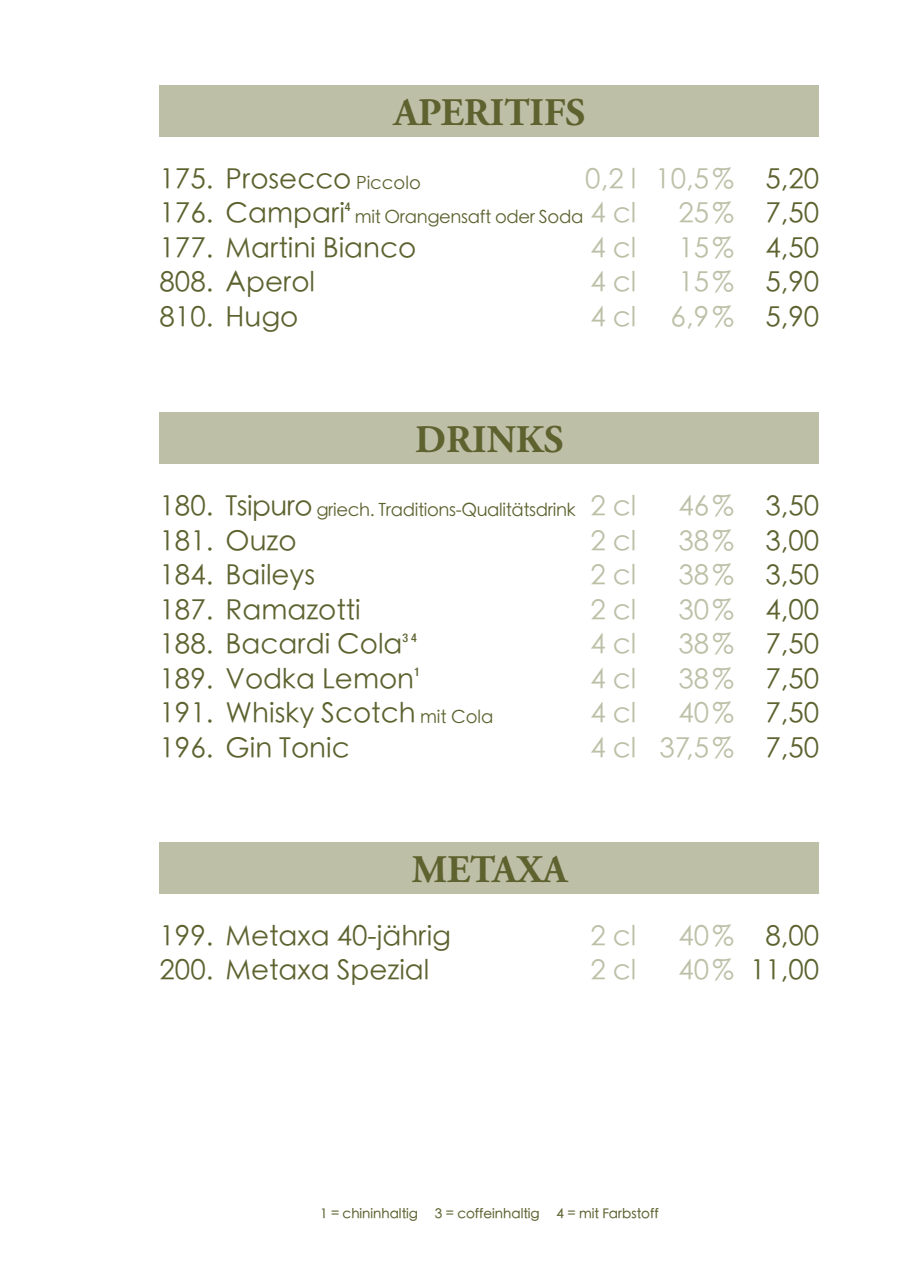
<style>
.page{position:relative;width:915px;height:1263px;background:#fff}
.page>*{position:absolute;margin:0;border:0;box-sizing:border-box;transform-origin:0 0}
.t1{font:700 39px "Adobe Garamond Pro";color:#5d622f}
.t2{font:300 27.75px "ST Heiti SC";color:#5d622f}
.t3{font:300 27.75px "ST Heiti SC";color:#bdc0a7}
.t4{font:300 18px "ST Heiti SC";letter-spacing:-.02em;color:#5d622f}
.t5{font:500 13.5px "ST Heiti SC";color:#5d622f}
.t6{font:500 condensed 12px "Helvetica Neue";color:#5d622f}
.s1{font-size:18px}
.s2{color:#5d622f}
.s3{font-size:27.75px;color:#bdc0a7}
.s4{color:#bdc0a7}
.s5{font-size:27.75px}
</style>
<div class="page">
<div style="left:159px;top:85px;width:660px;height:51px;background:#bdc0a7"></div>
<div style="left:159px;top:412px;width:660px;height:51px;background:#bdc0a7"></div>
<div style="left:159px;top:842px;width:660px;height:51px;background:#bdc0a7"></div>
<h1 class="t1" style="left:393px;top:90px;width:193px">APERITIFS</h1>
<p class="t2" style="left:159px;top:156px;width:262px">175. Prosecco <span class="s1">Piccolo</span></p>
<p class="t3" style="left:585px;top:156px;width:235px">0,2 l 10,5% <span class="s2">5,20</span></p>
<p class="t2" style="left:159px;top:190px;width:187px">176. Campari</p>
<p class="t6" style="left:345px;top:199px;width:7px">4</p>
<p class="t4" style="left:355px;top:202px;width:283px">mit Orangensaft oder Soda <span class="s3">4 cl</span></p>
<p class="t2" style="left:678px;top:190px;width:142px"><span class="s4">25%</span> 7,50</p>
<p class="t2" style="left:159px;top:225px;width:258px">177. Martini Bianco</p>
<p class="t3" style="left:590px;top:225px;width:47px">4 cl</p>
<p class="t2" style="left:678px;top:225px;width:142px"><span class="s4">15%</span> 4,50</p>
<p class="t2" style="left:159px;top:259px;width:157px">808. Aperol</p>
<p class="t3" style="left:590px;top:259px;width:47px">4 cl</p>
<p class="t2" style="left:678px;top:259px;width:142px"><span class="s4">15%</span> 5,90</p>
<p class="t2" style="left:159px;top:294px;width:140px">810. Hugo</p>
<p class="t3" style="left:590px;top:294px;width:230px">4 cl 6,9% <span class="s2">5,90</span></p>
<h1 class="t1" style="left:415px;top:417px;width:150px">DRINKS</h1>
<p class="t4" style="left:159px;top:495px;width:478px"><span class="s5">180. Tsipuro</span> griech. Traditions-Qualitätsdrink <span class="s3">2 cl</span></p>
<p class="t2" style="left:678px;top:483px;width:142px"><span class="s4">46%</span> 3,50</p>
<p class="t2" style="left:159px;top:518px;width:138px">181. Ouzo</p>
<p class="t3" style="left:590px;top:518px;width:47px">2 cl</p>
<p class="t2" style="left:678px;top:518px;width:142px"><span class="s4">38%</span> 3,00</p>
<p class="t2" style="left:159px;top:552px;width:157px">184. Baileys</p>
<p class="t3" style="left:590px;top:552px;width:47px">2 cl</p>
<p class="t2" style="left:678px;top:552px;width:142px"><span class="s4">38%</span> 3,50</p>
<p class="t2" style="left:159px;top:587px;width:203px">187. Ramazotti</p>
<p class="t3" style="left:590px;top:587px;width:47px">2 cl</p>
<p class="t2" style="left:678px;top:587px;width:142px"><span class="s4">30%</span> 4,00</p>
<p class="t2" style="left:159px;top:621px;width:244px">188. Bacardi Cola</p>
<p class="t6" style="left:402px;top:630px;width:16px">3 4</p>
<p class="t3" style="left:590px;top:621px;width:47px">4 cl</p>
<p class="t2" style="left:678px;top:621px;width:142px"><span class="s4">38%</span> 7,50</p>
<p class="t2" style="left:159px;top:656px;width:256px">189. Vodka Lemon</p>
<p class="t6" style="left:414px;top:665px;width:7px">1</p>
<p class="t3" style="left:590px;top:656px;width:47px">4 cl</p>
<p class="t2" style="left:678px;top:656px;width:142px"><span class="s4">38%</span> 7,50</p>
<p class="t2" style="left:159px;top:690px;width:335px">191. Whisky Scotch <span class="s1">mit Cola</span></p>
<p class="t3" style="left:590px;top:690px;width:47px">4 cl</p>
<p class="t2" style="left:678px;top:690px;width:142px"><span class="s4">40%</span> 7,50</p>
<p class="t2" style="left:159px;top:725px;width:191px">196. Gin Tonic</p>
<p class="t3" style="left:590px;top:725px;width:230px">4 cl 37,5% <span class="s2">7,50</span></p>
<h1 class="t1" style="left:411px;top:846px;width:157px">METAXA</h1>
<p class="t2" style="left:159px;top:913px;width:293px">199. Metaxa 40-jährig</p>
<p class="t3" style="left:590px;top:913px;width:47px">2 cl</p>
<p class="t2" style="left:678px;top:913px;width:142px"><span class="s4">40%</span> 8,00</p>
<p class="t2" style="left:159px;top:947px;width:271px">200. Metaxa Spezial</p>
<p class="t3" style="left:590px;top:947px;width:47px">2 cl</p>
<p class="t2" style="left:678px;top:947px;width:142px"><span class="s4">40%</span> 11,00</p>
<p class="t5" style="left:320px;top:1206px;width:99px">1 = chininhaltig</p>
<p class="t5" style="left:435px;top:1206px;width:225px">3 = coffeinhaltig 4 = mit Farbstoff</p>
</div>
